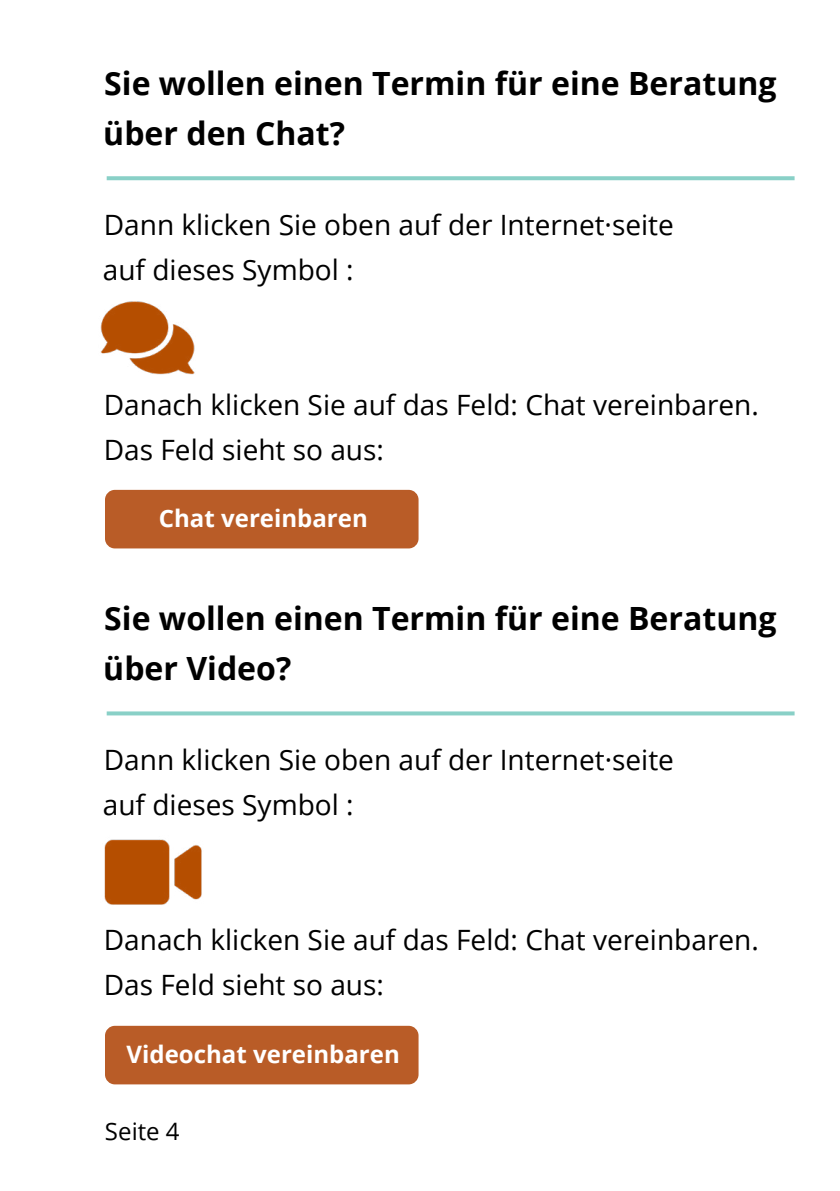
<style>
.page{position:relative;width:840px;height:1191px;background:#fff}
.page>*{position:absolute;margin:0;border:0;box-sizing:border-box;transform-origin:0 0}
.t1{font:700 32px/50px "Open Sans";color:#000}
.t2{font:28px/45px "Open Sans";color:#000}
.t3{font:700 24px "Open Sans";color:#fff}
.t4{font:24px "Open Sans";color:#000}
</style>
<div class="page">
<div style="left:105px;top:490px;width:313px;height:58px;background:#b95c27;border-radius:10px"></div>
<div style="left:105px;top:1025px;width:313px;height:59px;background:#b95c27;border-radius:10px"></div>
<svg style="left:107px;top:176px;width:687px;height:4px;background:#90d2ca"></svg>
<svg style="left:107px;top:711px;width:687px;height:4px;background:#96d5cd"></svg>
<img style="left:100px;top:301px;width:95px;height:73px">
<img style="left:104px;top:839px;width:98px;height:66px">
<p class="t1" style="left:103px;top:58px;width:674px">Sie wollen einen Termin für eine Beratung über den Chat?</p>
<p class="t2" style="left:103px;top:202px;width:572px">Dann klicken Sie oben auf der Internet·seite auf dieses Symbol :</p>
<p class="t2" style="left:104px;top:382px;width:656px">Danach klicken Sie auf das Feld: Chat vereinbaren.<br>Das Feld sieht so aus:</p>
<p class="t3" style="left:159px;top:501px;width:210px">Chat vereinbaren</p>
<p class="t1" style="left:103px;top:593px;width:674px">Sie wollen einen Termin für eine Beratung über Video?</p>
<p class="t2" style="left:103px;top:737px;width:572px">Dann klicken Sie oben auf der Internet·seite auf dieses Symbol :</p>
<p class="t2" style="left:104px;top:917px;width:656px">Danach klicken Sie auf das Feld: Chat vereinbaren.<br>Das Feld sieht so aus:</p>
<p class="t3" style="left:126px;top:1037px;width:274px">Videochat vereinbaren</p>
<p class="t4" style="left:105px;top:1114px;width:76px">Seite 4</p>
</div>
